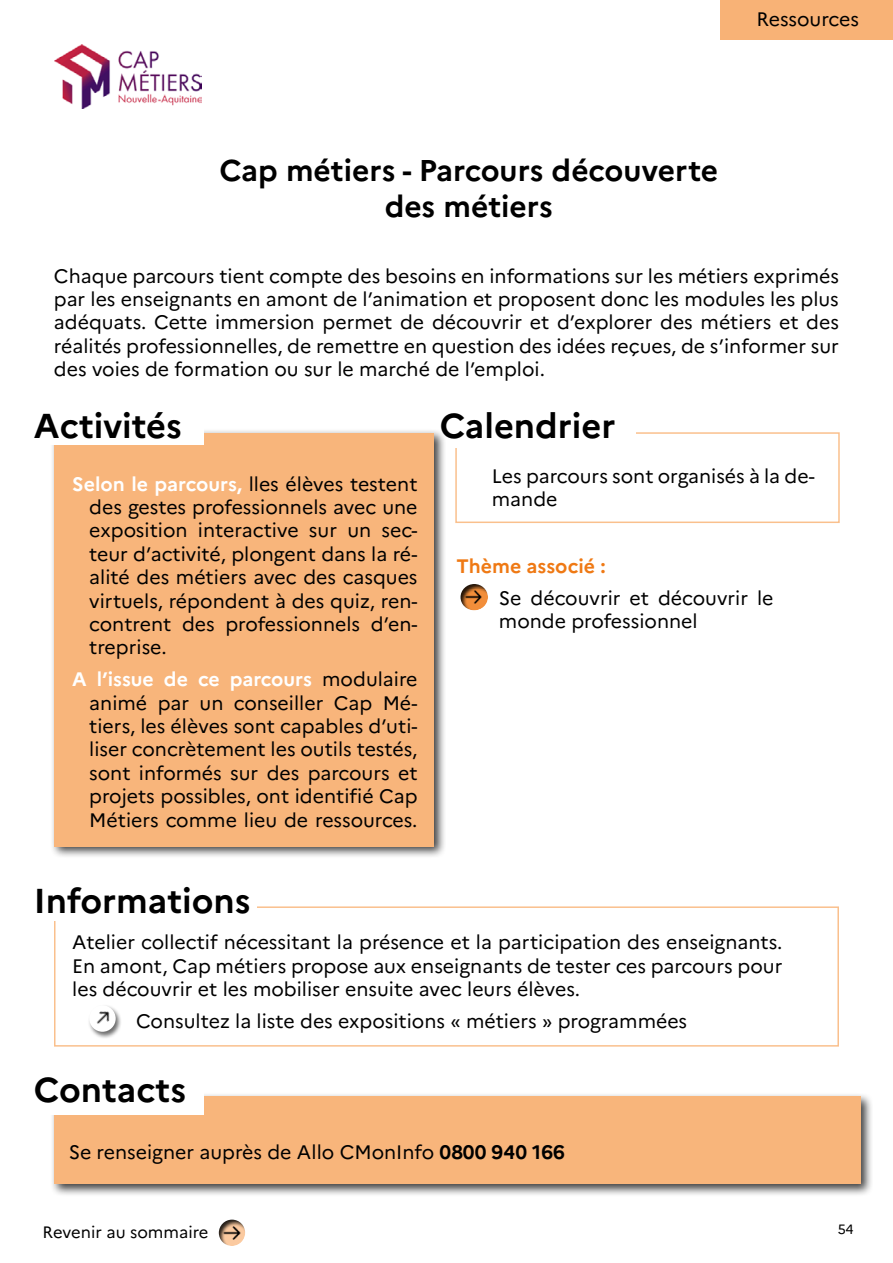
<style>
.page{position:relative;width:893px;height:1263px;background:#fff}
.page>*{position:absolute;margin:0;border:0;box-sizing:border-box;transform-origin:0 0}
.t1{font:700 34.5px "Marianne";color:#000}
.t2{font:700 30px/36px "Marianne";color:#000;text-align:center}
.t3{font:19.5px/23.4px "Marianne";color:#000;text-align:justify}
.t4{font:700 19.5px "Marianne";color:#ef7914}
.t5{font:16.5px "Marianne";color:#000}
.t6{font:13.5px "Marianne";color:#000}
.s1{font-weight:700;color:#fff}
.s2{font-weight:700}
</style>
<div class="page">
<div style="left:206px;top:1207px;width:54px;height:40px;background:#000;opacity:.85"></div>
<img style="left:223px;top:1223px;width:18px;height:19px">
<div style="left:720px;top:0;width:173px;height:40px;background:#f8b276"></div>
<div style="left:455px;top:432px;width:385px;height:91px;border:2px solid #fac08d"></div>
<div style="left:440px;top:412px;width:195px;height:36px;background:#fff"></div>
<div style="left:50px;top:429px;width:396px;height:430px;background:#000;opacity:.75"></div>
<div style="left:54px;top:433px;width:380px;height:413px;background:#f8b57b"></div>
<div style="left:34px;top:412px;width:170px;height:33px;background:#fff"></div>
<img style="left:54px;top:45px;width:148px;height:63px">
<div style="left:50px;top:1092px;width:823px;height:105px;background:#000;opacity:.75"></div>
<div style="left:54px;top:1096px;width:807px;height:88px;background:#f8b57b"></div>
<div style="left:34px;top:1076px;width:170px;height:38px;background:#fff"></div>
<div style="left:54px;top:906px;width:785px;height:140px;border:2px solid #fac08d"></div>
<div style="left:34px;top:887px;width:223px;height:34px;background:#fff"></div>
<div style="left:88px;top:1004px;width:34px;height:35px;background:#000;opacity:.57"></div>
<img style="left:89px;top:1005px;width:27px;height:27px">
<div style="left:447px;top:571px;width:55px;height:41px;background:#000;opacity:.85"></div>
<img style="left:465px;top:588px;width:18px;height:18px">
<p class="t3" style="left:756px;top:7px;width:104px">Ressources</p>
<h2 class="t2" style="left:219px;top:152px;width:500px">Cap métiers - Parcours découverte des métiers</h2>
<p class="t3" style="left:54px;top:264px;width:786px">Chaque parcours tient compte des besoins en informations sur les métiers exprimés par les enseignants en amont de l’animation et proposent donc les modules les plus adéquats. Cette immersion permet de découvrir et d’explorer des métiers et des réalités professionnelles, de remettre en question des idées reçues, de s’informer sur des voies de formation ou sur le marché de l’emploi.</p>
<h1 class="t1" style="left:34px;top:405px;width:149px">Activités</h1>
<p class="t3" style="left:89px;top:472px;width:330px;text-indent:-17px"><span class="s1">Selon le parcours,</span> lles élèves testent des gestes professionnels avec une exposition interactive sur un sec&shy;teur d’activité, plongent dans la ré&shy;alité des métiers avec des casques virtuels, répondent à des quiz, ren&shy;contrent des professionnels d’en&shy;treprise.</p>
<p class="t3" style="left:89px;top:668px;width:330px;text-indent:-17px"><span class="s1">A l’issue de ce parcours</span> modulaire animé par un conseiller Cap Mé&shy;tiers, les élèves sont capables d’uti&shy;liser concrètement les outils testés, sont informés sur des parcours et projets possibles, ont identifié Cap Métiers comme lieu de ressources.</p>
<h1 class="t1" style="left:440px;top:405px;width:177px">Calendrier</h1>
<p class="t3" style="left:492px;top:464px;width:325px">Les parcours sont organisés à la de&shy;mande</p>
<p class="t4" style="left:456px;top:554px;width:151px">Thème associé :</p>
<p class="t3" style="left:499px;top:586px;width:276px">Se découvrir et découvrir le monde professionnel</p>
<h1 class="t1" style="left:34px;top:879px;width:218px">Informations</h1>
<p class="t3" style="left:72px;top:930px;width:712px">Atelier collectif nécessitant la présence et la participation des enseignants.<br>En amont, Cap métiers propose aux enseignants de tester ces parcours pour les découvrir et les mobiliser ensuite avec leurs élèves.</p>
<p class="t3" style="left:136px;top:1009px;width:553px">Consultez la liste des expositions « métiers » programmées</p>
<h1 class="t1" style="left:34px;top:1068px;width:154px">Contacts</h1>
<p class="t3" style="left:69px;top:1140px;width:497px">Se renseigner auprès de Allo CMonInfo <span class="s2">0800 940 166</span></p>
<p class="t5" style="left:43px;top:1222px;width:167px">Revenir au sommaire</p>
<p class="t6" style="left:838px;top:1221px;width:17px">54</p>
</div>
